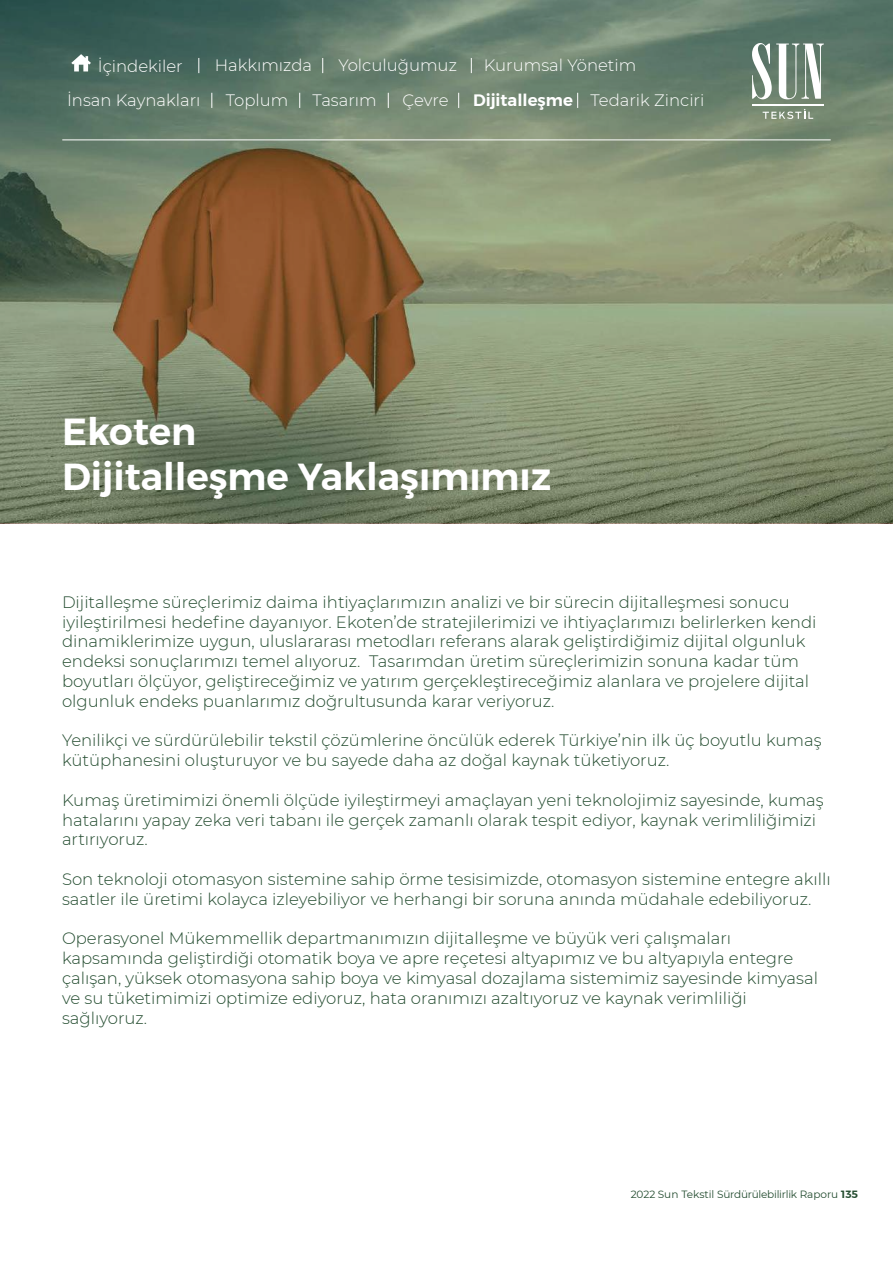
<style>
.page{position:relative;width:893px;height:1263px;background:#fff}
.page>*{position:absolute;margin:0;border:0;box-sizing:border-box;transform-origin:0 0}
.t1{font:600 37.5px/45px "Montserrat";color:#fff}
.t2{font:300 16.5px/19.8px "Montserrat";color:#234c2f}
.t3{font:300 16.5px "Montserrat";color:#fff}
.t4{font:10.5px "Montserrat";letter-spacing:-.025em;color:#234c2f}
.s1{font-weight:600}
</style>
<div class="page">
<svg style="left:0;top:0;width:893px;height:523px;background:#7a8267"></svg>
<svg style="left:752px;top:43px;width:72px;height:56px"></svg>
<hr style="left:752px;top:104px;width:72px;height:2px;background:#fff">
<svg style="left:763px;top:109px;width:50px;height:10px"></svg>
<svg style="left:211px;top:93px;width:1px;height:15px"></svg>
<svg style="left:471px;top:58px;width:1px;height:15px"></svg>
<svg style="left:322px;top:58px;width:1px;height:15px"></svg>
<svg style="left:198px;top:58px;width:1px;height:15px"></svg>
<svg style="left:299px;top:93px;width:1px;height:15px"></svg>
<svg style="left:388px;top:93px;width:1px;height:15px"></svg>
<svg style="left:458px;top:93px;width:1px;height:15px"></svg>
<svg style="left:577px;top:93px;width:1px;height:15px"></svg>
<svg style="left:71px;top:54px;width:20px;height:17px"></svg>
<hr style="left:62px;top:140px;width:769px;height:1px;background:#fff">
<p class="t3" style="left:98px;top:55px;width:86px">İçindekiler</p>
<p class="t3" style="left:215px;top:54px;width:99px">Hakkımızda</p>
<p class="t3" style="left:338px;top:54px;width:120px">Yolculuğumuz</p>
<p class="t3" style="left:484px;top:54px;width:154px">Kurumsal Yönetim</p>
<p class="t3" style="left:67px;top:89px;width:135px">İnsan Kaynakları</p>
<p class="t3" style="left:226px;top:89px;width:64px">Toplum</p>
<p class="t3" style="left:313px;top:89px;width:66px">Tasarım</p>
<p class="t3" style="left:403px;top:89px;width:47px">Çevre</p>
<p class="t3" style="left:473px;top:89px;width:233px"><span class="s1">Dijitalleşme</span> Tedarik Zinciri</p>
<h1 class="t1" style="left:62px;top:409px;width:491px">Ekoten<br>Dijitalleşme Yaklaşımımız</h1>
<p class="t2" style="left:62px;top:591px;width:756px">Dijitalleşme süreçlerimiz daima ihtiyaçlarımızın analizi ve bir sürecin dijitalleşmesi sonucu iyileştirilmesi hedefine dayanıyor. Ekoten’de stratejilerimizi ve ihtiyaçlarımızı belirlerken kendi dinamiklerimize uygun, uluslararası metodları referans alarak geliştirdiğimiz dijital olgunluk endeksi sonuçlarımızı temel alıyoruz. Tasarımdan üretim süreçlerimizin sonuna kadar tüm boyutları ölçüyor, geliştireceğimiz ve yatırım gerçekleştireceğimiz alanlara ve projelere dijital olgunluk endeks puanlarımız doğrultusunda karar veriyoruz.</p>
<p class="t2" style="left:62px;top:730px;width:761px">Yenilikçi ve sürdürülebilir tekstil çözümlerine öncülük ederek Türkiye’nin ilk üç boyutlu kumaş kütüphanesini oluşturuyor ve bu sayede daha az doğal kaynak tüketiyoruz.</p>
<p class="t2" style="left:62px;top:789px;width:763px">Kumaş üretimimizi önemli ölçüde iyileştirmeyi amaçlayan yeni teknolojimiz sayesinde, kumaş hatalarını yapay zeka veri tabanı ile gerçek zamanlı olarak tespit ediyor, kaynak verimliliğimizi artırıyoruz.</p>
<p class="t2" style="left:62px;top:869px;width:770px">Son teknoloji otomasyon sistemine sahip örme tesisimizde, otomasyon sistemine entegre akıllı saatler ile üretimi kolayca izleyebiliyor ve herhangi bir soruna anında müdahale edebiliyoruz.</p>
<p class="t2" style="left:62px;top:928px;width:757px">Operasyonel Mükemmellik departmanımızın dijitalleşme ve büyük veri çalışmaları kapsamında geliştirdiği otomatik boya ve apre reçetesi altyapımız ve bu altyapıyla entegre çalışan, yüksek otomasyona sahip boya ve kimyasal dozajlama sistemimiz sayesinde kimyasal ve su tüketimimizi optimize ediyoruz, hata oranımızı azaltıyoruz ve kaynak verimliliği sağlıyoruz.</p>
<p class="t4" style="left:631px;top:1187px;width:229px">2022 Sun Tekstil Sürdürülebilirlik Raporu <span class="s1">135</span></p>
</div>
